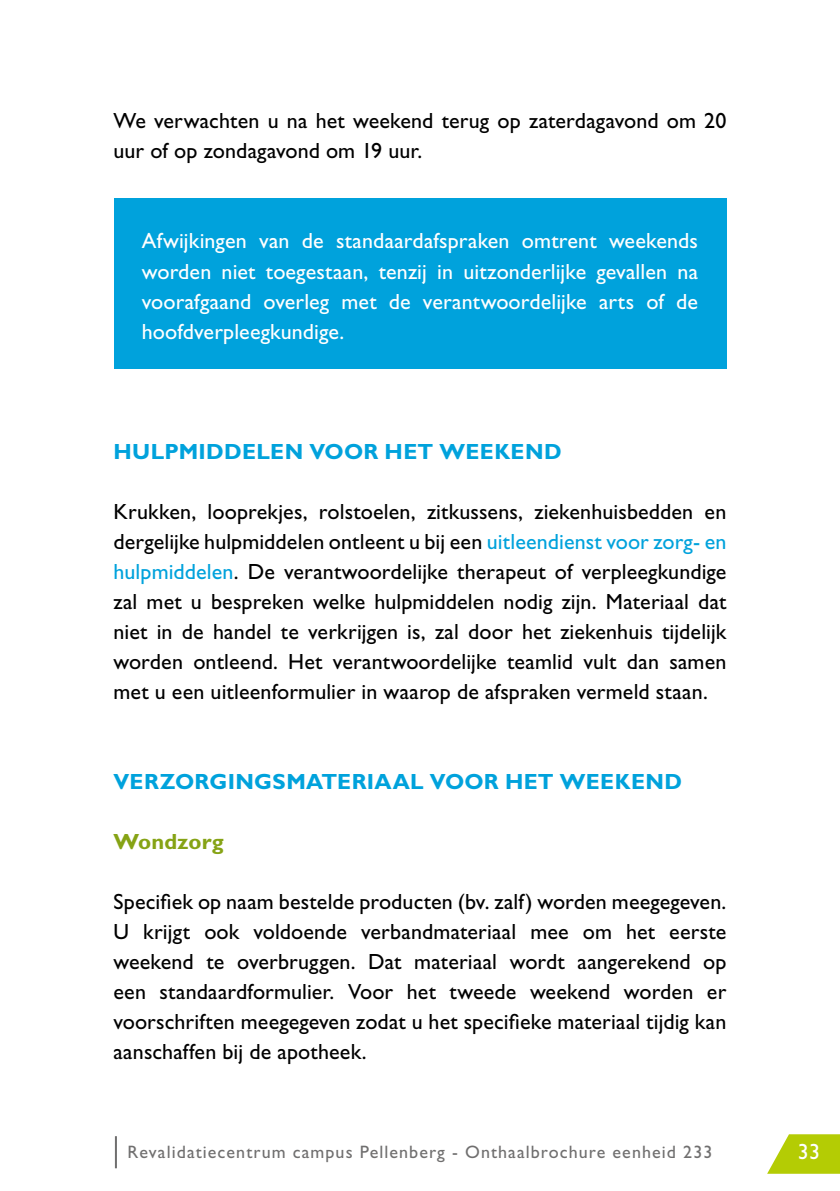
<style>
.page{position:relative;width:840px;height:1191px;background:#fff}
.page>*{position:absolute;margin:0;border:0;box-sizing:border-box;transform-origin:0 0}
.t1{font:22px/30px "Gill Sans Std";letter-spacing:.005em;color:#000;text-align:justify}
.t2{font:22px/30px "Gill Sans Std";letter-spacing:.005em;color:#fff;text-align:justify}
.t3{font:700 22px "Gill Sans Std";letter-spacing:.015em;color:#00a2dc}
.t4{font:700 22px "Gill Sans Std";letter-spacing:.005em;color:#86a315}
.t5{font:18px "Gill Sans Std";letter-spacing:.06em;color:#706f6f}
.s1{color:#00a2dc}
</style>
<div class="page">
<svg style="left:767px;top:1134px;width:72px;height:39px"></svg>
<hr style="left:115px;top:1136px;width:2px;height:32px;background:#706f6f">
<div style="left:113px;top:199px;width:613px;height:170px;background:#00a2dc"></div>
<p class="t1" style="left:113px;top:106px;width:614px">We verwachten u na het weekend terug op zaterdagavond om 20 uur of op zondagavond om 19 uur.</p>
<p class="t2" style="left:142px;top:226px;width:557px">Afwijkingen van de standaardafspraken omtrent weekends worden niet toegestaan, tenzij in uitzonderlijke gevallen na voorafgaand overleg met de verantwoordelijke arts of de hoofdverpleegkundige.</p>
<p class="t3" style="left:113px;top:438px;width:449px">HULPMIDDELEN VOOR HET WEEKEND</p>
<p class="t1" style="left:113px;top:496px;width:614px">Krukken, looprekjes, rolstoelen, zitkussens, ziekenhuisbedden en dergelijke hulpmiddelen ontleent u bij een <span class="s1">uitleendienst voor zorg- en hulpmiddelen</span>. De verantwoordelijke therapeut of verpleegkundige zal met u bespreken welke hulpmiddelen nodig zijn. Materiaal dat niet in de handel te verkrijgen is, zal door het ziekenhuis tijdelijk worden ontleend. Het verantwoordelijke teamlid vult dan samen met u een uitleenformulier in waarop de afspraken vermeld staan.</p>
<p class="t3" style="left:113px;top:768px;width:570px">VERZORGINGSMATERIAAL VOOR HET WEEKEND</p>
<p class="t4" style="left:113px;top:828px;width:111px">Wondzorg</p>
<p class="t1" style="left:113px;top:886px;width:614px">Specifiek op naam bestelde producten (bv. zalf) worden meegegeven.<br>U krijgt ook voldoende verbandmateriaal mee om het eerste weekend te overbruggen. Dat materiaal wordt aangerekend op een standaardformulier. Voor het tweede weekend worden er voorschriften meegegeven zodat u het specifieke materiaal tijdig kan aanschaffen bij de apotheek.</p>
<p class="t5" style="left:127px;top:1141px;width:586px">Revalidatiecentrum campus Pellenberg - Onthaalbrochure eenheid 233</p>
<p class="t2" style="left:797px;top:1136px;width:23px">33</p>
</div>
